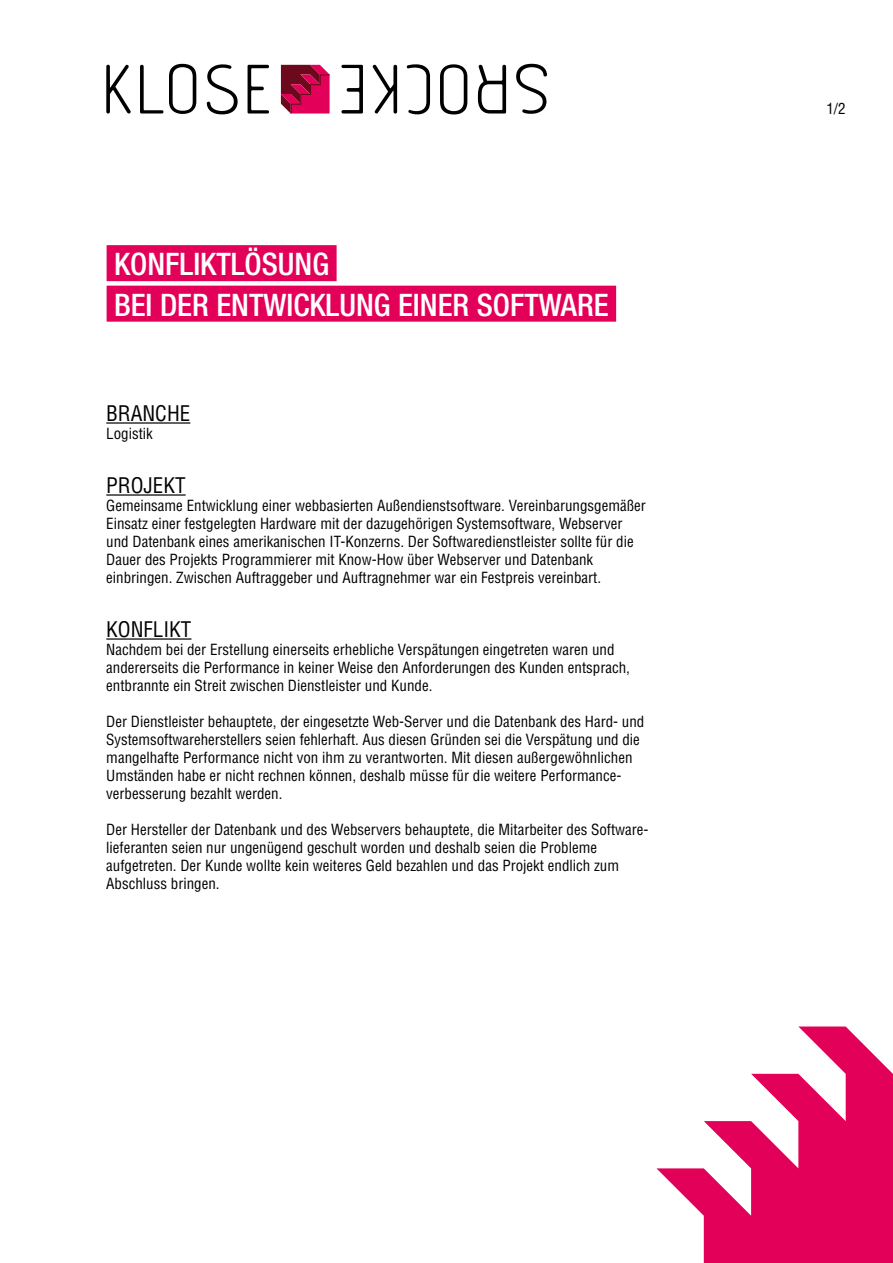
<style>
.page{position:relative;width:893px;height:1263px;background:#fff}
.page>*{position:absolute;margin:0;border:0;box-sizing:border-box;transform-origin:0 0}
.t1{font:500 condensed 31.05px/40.5px "Helvetica Neue";color:#fff}
.t2{font:condensed 21px "Helvetica";color:#000}
.t3{font:condensed 15px/18px "Helvetica";color:#000}
</style>
<div class="page">
<svg style="left:656px;top:1026px;width:237px;height:237px;fill:#e30058"></svg>
<svg style="left:106px;top:65px;width:25px;height:48px"></svg>
<svg style="left:140px;top:65px;width:23px;height:48px"></svg>
<svg style="left:169px;top:64px;width:27px;height:50px"></svg>
<svg style="left:207px;top:64px;width:31px;height:50px"></svg>
<svg style="left:247px;top:65px;width:22px;height:48px"></svg>
<svg style="left:516px;top:64px;width:31px;height:50px"></svg>
<svg style="left:478px;top:65px;width:28px;height:49px"></svg>
<svg style="left:440px;top:64px;width:27px;height:50px"></svg>
<svg style="left:407px;top:64px;width:23px;height:50px"></svg>
<svg style="left:373px;top:65px;width:24px;height:49px"></svg>
<svg style="left:341px;top:65px;width:22px;height:49px"></svg>
<svg style="left:281px;top:65px;width:49px;height:49px;background:#b3144a"></svg>
<hr style="left:106px;top:422px;width:84px;height:2px;background:#000">
<hr style="left:106px;top:494px;width:80px;height:2px;background:#000">
<hr style="left:106px;top:638px;width:85px;height:2px;background:#000">
<div style="left:107px;top:245px;width:230px;height:36px;background:#e30058"></div>
<div style="left:107px;top:286px;width:509px;height:36px;background:#e30058"></div>
<h1 class="t1" style="left:114px;top:243px;width:496px">KONFLIKTLÖSUNG<br>BEI DER ENTWICKLUNG EINER SOFTWARE</h1>
<h2 class="t2" style="left:106px;top:400px;width:86px">Branche</h2>
<p class="t3" style="left:106px;top:424px;width:48px">Logistik</p>
<h2 class="t2" style="left:106px;top:472px;width:81px">Projekt</h2>
<p class="t3" style="left:106px;top:496px;width:541px">Gemeinsame Entwicklung einer webbasierten Außendienstsoftware. Vereinbarungsgemäßer Einsatz einer festgelegten Hardware mit der dazugehörigen Systemsoftware, Webserver und Datenbank eines amerikanischen IT-Konzerns. Der Softwaredienstleister sollte für die Dauer des Projekts Programmierer mit Know-How über Webserver und Datenbank einbringen. Zwischen Auftraggeber und Auftragnehmer war ein Festpreis vereinbart.</p>
<h2 class="t2" style="left:106px;top:616px;width:11px">KONfli</h2>
<h2 class="t2" style="left:169px;top:616px;width:24px">kt</h2>
<p class="t3" style="left:106px;top:640px;width:525px">Nachdem bei der Erstellung einerseits erhebliche Verspätungen eingetreten waren und andererseits die Performance in keiner Weise den Anforderungen des Kunden entsprach, entbrannte ein Streit zwischen Dienstleister und Kunde.</p>
<p class="t3" style="left:106px;top:712px;width:540px">Der Dienstleister behauptete, der eingesetzte Web-Server und die Datenbank des Hard- und Systemsoftwareherstellers seien fehlerhaft. Aus diesen Gründen sei die Verspätung und die mangelhafte Performance nicht von ihm zu verantworten. Mit diesen außergewöhnlichen Umständen habe er nicht rechnen können, deshalb müsse für die weitere Performance&shy;verbesserung bezahlt werden.</p>
<p class="t3" style="left:106px;top:820px;width:542px">Der Hersteller der Datenbank und des Webservers behauptete, die Mitarbeiter des Software&shy;lieferanten seien nur ungenügend geschult worden und deshalb seien die Probleme aufgetreten. Der Kunde wollte kein weiteres Geld bezahlen und das Projekt endlich zum Abschluss bringen.</p>
<p class="t3" style="left:826px;top:100px;width:21px">1/2</p>
</div>
